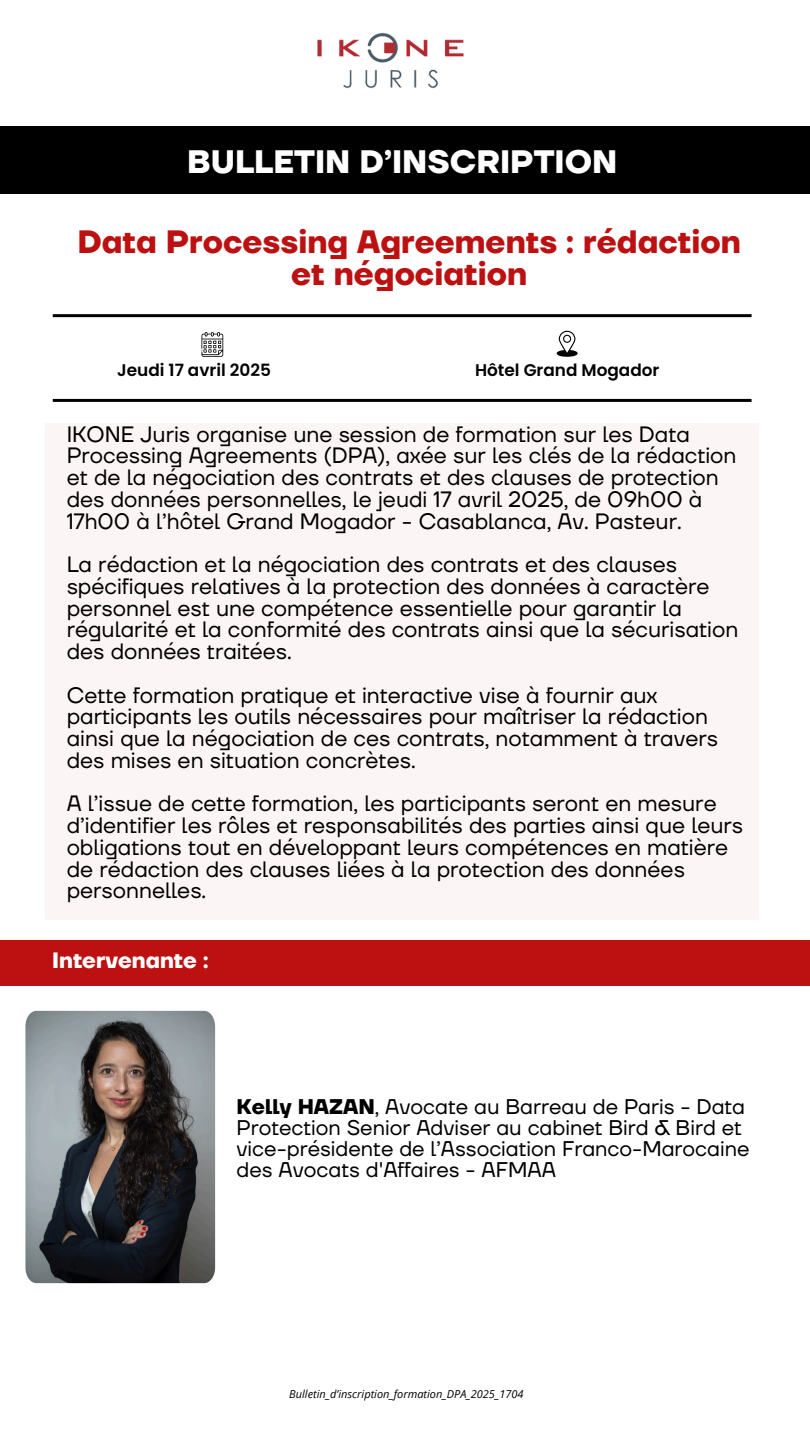
<style>
.page{position:relative;width:810px;height:1440px;background:#fff}
.page>*{position:absolute;margin:0;border:0;box-sizing:border-box;transform-origin:0 0}
.t1{font:700 32.3px "TT Firs Neue";color:#fff}
.t2{font:700 32.2px/31.5px "TT Firs Neue";color:#bd1010;text-align:center}
.t3{font:22.1px/21.8px "TT Firs Neue";color:#000}
.t4{font:700 22.1px "TT Firs Neue";color:#fff}
.t5{font:21.1px/21px "TT Firs Neue";color:#000}
.t6{font:600 16.9px "Poppins";color:#000}
.t7{font:italic 11px "Open Sans";color:#000}
.s1{font-weight:700}
</style>
<div class="page">
<img style="left:317px;top:32px;width:147px;height:57px">
<div style="left:0;top:127px;width:810px;height:67px;background:#000"></div>
<div style="left:46px;top:424px;width:713px;height:496px;background:#fcf5f5"></div>
<svg style="left:201px;top:332px;width:22px;height:25px"></svg>
<img style="left:25px;top:1011px;width:190px;height:272px">
<svg style="left:557px;top:331px;width:21px;height:26px"></svg>
<div style="left:0;top:940px;width:810px;height:45px;background:#bd1010"></div>
<hr style="left:53px;top:399px;width:699px;height:3px;background:#000">
<hr style="left:53px;top:314px;width:699px;height:3px;background:#000">
<p class="t1" style="left:187px;top:142px;width:432px">BULLETIN D’INSCRIPTION</p>
<h5 class="t2" style="left:77px;top:228px;width:665px">Data Processing Agreements : rédaction et négociation</h5>
<p class="t6" style="left:117px;top:359px;width:155px">Jeudi 17 avril 2025</p>
<h4 class="t6" style="left:475px;top:359px;width:186px">Hôtel Grand Mogador</h4>
<h1 class="t3" style="left:67px;top:424px;width:671px">IKONE Juris organise une session de formation sur les Data Processing Agreements (DPA), axée sur les clés de la rédaction et de la négociation des contrats et des clauses de protection des données personnelles, le jeudi 17 avril 2025, de 09h00 à 17h00 à l’hôtel Grand Mogador - Casablanca, Av. Pasteur.</h1>
<h2 class="t3" style="left:67px;top:554px;width:673px">La rédaction et la négociation des contrats et des clauses spécifiques relatives à la protection des données à caractère personnel est une compétence essentielle pour garantir la régularité et la conformité des contrats ainsi que la sécurisation des données traitées.</h2>
<p class="t3" style="left:67px;top:685px;width:653px">Cette formation pratique et interactive vise à fournir aux participants les outils nécessaires pour maîtriser la rédaction ainsi que la négociation de ces contrats, notamment à travers des mises en situation concrètes.</p>
<p class="t3" style="left:67px;top:794px;width:678px">A l’issue de cette formation, les participants seront en mesure d’identifier les rôles et responsabilités des parties ainsi que leurs obligations tout en développant leurs compétences en matière de rédaction des clauses liées à la protection des données personnelles.</p>
<h4 class="t4" style="left:52px;top:947px;width:158px">Intervenante :</h4>
<h5 class="t5" style="left:237px;top:1097px;width:514px"><span class="s1">Kelly HAZAN</span>, Avocate au Barreau de Paris - Data Protection Senior Adviser au cabinet Bird &amp; Bird et vice-présidente de l’Association Franco-Marocaine des Avocats d'Affaires - AFMAA</h5>
<h4 class="t7" style="left:289px;top:1386px;width:236px">Bulletin_d’inscription_formation_DPA_2025_1704</h4>
</div>
